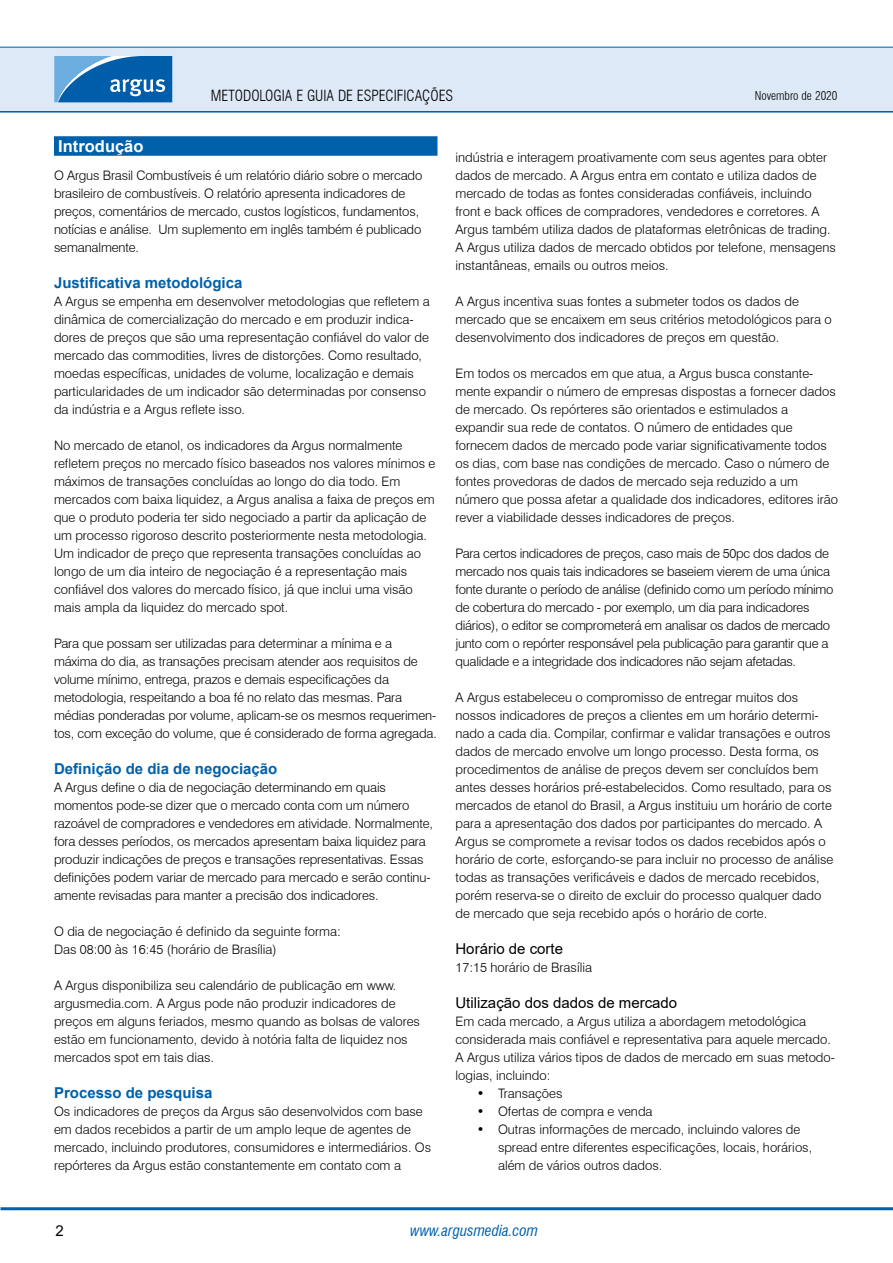
<style>
.page{position:relative;width:893px;height:1263px;background:#fff}
.page>*{position:absolute;margin:0;border:0;box-sizing:border-box;transform-origin:0 0}
.t1{font:700 16.5px "Arial";color:#fff}
.t2{font:700 15px "Arial";color:#0060a9}
.t3{font:15px "Arial";color:#000}
.t4{font:300 condensed 15px "Swiss 721 BT";color:#000}
.t5{font:italic condensed 15px "Swiss 721 BT";color:#0060a9}
.t6{font:300 13.05px/18px "Swiss 721 BT";color:#000}
.t7{font:300 13.05px/18px "Swiss 721 BT";letter-spacing:-.02em;color:#000}
.t8{font:300 condensed 12px "Swiss 721 BT";color:#000}
</style>
<div class="page">
<hr style="left:0;top:110px;width:893px;height:3px;background:#0060a9">
<div style="left:0;top:47px;width:893px;height:64px;background:#dee9f7"></div>
<hr style="left:0;top:47px;width:893px;height:1px;background:#0060a9">
<svg style="left:54px;top:56px;width:118px;height:46px;background:#307dbd"></svg>
<hr style="left:1px;top:1207px;width:892px;height:3px;background:#0060a9">
<div style="left:54px;top:136px;width:383px;height:20px;background:#0060a9"></div>
<p class="t4" style="left:211px;top:86px;width:244px">METODOLOGIA E GUIA DE ESPECIFICAÇÕES</p>
<p class="t8" style="left:755px;top:88px;width:84px">Novembro de 2020</p>
<p class="t1" style="left:58px;top:134px;width:87px">Introdução</p>
<p class="t6" style="left:54px;top:166px;width:370px">O Argus Brasil Combustíveis é um relatório diário sobre o mercado brasileiro de combustíveis. O relatório apresenta indicadores de preços, comentários de mercado, custos logísticos, fundamentos, notícias e análise. Um suplemento em inglês também é publicado semanalmente.</p>
<p class="t2" style="left:54px;top:272px;width:190px">Justificativa metodológica</p>
<p class="t6" style="left:54px;top:292px;width:377px">A Argus se empenha em desenvolver metodologias que refletem a dinâmica de comercialização do mercado e em produzir indica&shy;dores de preços que são uma representação confiável do valor de mercado das commodities, livres de distorções. Como resultado, moedas específicas, unidades de volume, localização e demais particularidades de um indicador são determinadas por consenso da indústria e a Argus reflete isso.</p>
<p class="t6" style="left:54px;top:436px;width:383px">No mercado de etanol, os indicadores da Argus normalmente refletem preços no mercado físico baseados nos valores mínimos e máximos de transações concluídas ao longo do dia todo. Em mercados com baixa liquidez, a Argus analisa a faixa de preços em que o produto poderia ter sido negociado a partir da aplicação de um processo rigoroso descrito posteriormente nesta metodologia.<br>Um indicador de preço que representa transações concluídas ao longo de um dia inteiro de negociação é a representação mais confiável dos valores do mercado físico, já que inclui uma visão mais ampla da liquidez do mercado spot.</p>
<p class="t6" style="left:54px;top:634px;width:384px">Para que possam ser utilizadas para determinar a mínima e a máxima do dia, as transações precisam atender aos requisitos de volume mínimo, entrega, prazos e demais especificações da metodologia, respeitando a boa fé no relato das mesmas. Para médias ponderadas por volume, aplicam-se os mesmos requerimen&shy;tos, com exceção do volume, que é considerado de forma agregada.</p>
<p class="t2" style="left:54px;top:758px;width:225px">Definição de dia de negociação</p>
<p class="t6" style="left:54px;top:778px;width:381px">A Argus define o dia de negociação determinando em quais momentos pode-se dizer que o mercado conta com um número razoável de compradores e vendedores em atividade. Normalmente, fora desses períodos, os mercados apresentam baixa liquidez para produzir indicações de preços e transações representativas. Essas definições podem variar de mercado para mercado e serão continu&shy;amente revisadas para manter a precisão dos indicadores.</p>
<p class="t6" style="left:54px;top:922px;width:288px">O dia de negociação é definido da seguinte forma:<br>Das 08:00 às 16:45 (horário de Brasília)</p>
<p class="t6" style="left:54px;top:976px;width:367px">A Argus disponibiliza seu calendário de publicação em www. argusmedia.com. A Argus pode não produzir indicadores de preços em alguns feriados, mesmo quando as bolsas de valores estão em funcionamento, devido à notória falta de liquidez nos mercados spot em tais dias.</p>
<p class="t2" style="left:54px;top:1082px;width:160px">Processo de pesquisa</p>
<p class="t6" style="left:54px;top:1102px;width:379px">Os indicadores de preços da Argus são desenvolvidos com base em dados recebidos a partir de um amplo leque de agentes de mercado, incluindo produtores, consumidores e intermediários. Os repórteres da Argus estão constantemente em contato com a</p>
<p class="t6" style="left:455px;top:148px;width:382px">indústria e interagem proativamente com seus agentes para obter dados de mercado. A Argus entra em contato e utiliza dados de mercado de todas as fontes consideradas confiáveis, incluindo front e back offices de compradores, vendedores e corretores. A Argus também utiliza dados de plataformas eletrônicas de trading.<br>A Argus utiliza dados de mercado obtidos por telefone, mensagens instantâneas, emails ou outros meios.</p>
<p class="t6" style="left:455px;top:292px;width:378px">A Argus incentiva suas fontes a submeter todos os dados de mercado que se encaixem em seus critérios metodológicos para o desenvolvimento dos indicadores de preços em questão.</p>
<p class="t6" style="left:455px;top:364px;width:384px">Em todos os mercados em que atua, a Argus busca constante&shy;mente expandir o número de empresas dispostas a fornecer dados de mercado. Os repórteres são orientados e estimulados a expandir sua rede de contatos. O número de entidades que fornecem dados de mercado pode variar significativamente todos os dias, com base nas condições de mercado. Caso o número de fontes provedoras de dados de mercado seja reduzido a um número que possa afetar a qualidade dos indicadores, editores irão rever a viabilidade desses indicadores de preços.</p>
<p class="t7" style="left:455px;top:544px;width:379px">Para certos indicadores de preços, caso mais de 50pc dos dados de mercado nos quais tais indicadores se baseiem vierem de uma única fonte durante o período de análise (definido como um período mínimo de cobertura do mercado - por exemplo, um dia para indicadores diários), o editor se comprometerá em analisar os dados de mercado junto com o repórter responsável pela publicação para garantir que a qualidade e a integridade dos indicadores não sejam afetadas.</p>
<p class="t6" style="left:455px;top:688px;width:379px">A Argus estabeleceu o compromisso de entregar muitos dos nossos indicadores de preços a clientes em um horário determi&shy;nado a cada dia. Compilar, confirmar e validar transações e outros dados de mercado envolve um longo processo. Desta forma, os procedimentos de análise de preços devem ser concluídos bem antes desses horários pré-estabelecidos. Como resultado, para os mercados de etanol do Brasil, a Argus instituiu um horário de corte para a apresentação dos dados por participantes do mercado. A Argus se compromete a revisar todos os dados recebidos após o horário de corte, esforçando-se para incluir no processo de análise todas as transações verificáveis e dados de mercado recebidos, porém reserva-se o direito de excluir do processo qualquer dado de mercado que seja recebido após o horário de corte.</p>
<p class="t3" style="left:455px;top:938px;width:109px">Horário de corte</p>
<p class="t6" style="left:455px;top:958px;width:138px">17:15 horário de Brasília</p>
<p class="t3" style="left:455px;top:992px;width:223px">Utilização dos dados de mercado</p>
<p class="t6" style="left:455px;top:1012px;width:381px">Em cada mercado, a Argus utiliza a abordagem metodológica considerada mais confiável e representativa para aquele mercado.<br>A Argus utiliza vários tipos de dados de mercado em suas metodo&shy;logias, incluindo:</p>
<p class="t6" style="left:477px;top:1084px;width:87px">• Transações</p>
<p class="t6" style="left:477px;top:1102px;width:177px">• Ofertas de compra e venda</p>
<p class="t6" style="left:498px;top:1120px;width:316px;text-indent:-21px">• Outras informações de mercado, incluindo valores de spread entre diferentes especificações, locais, horários, além de vários outros dados.</p>
<p class="t3" style="left:55px;top:1220px;width:10px">2</p>
<p class="t5" style="left:410px;top:1221px;width:129px">www.argusmedia.com</p>
</div>
